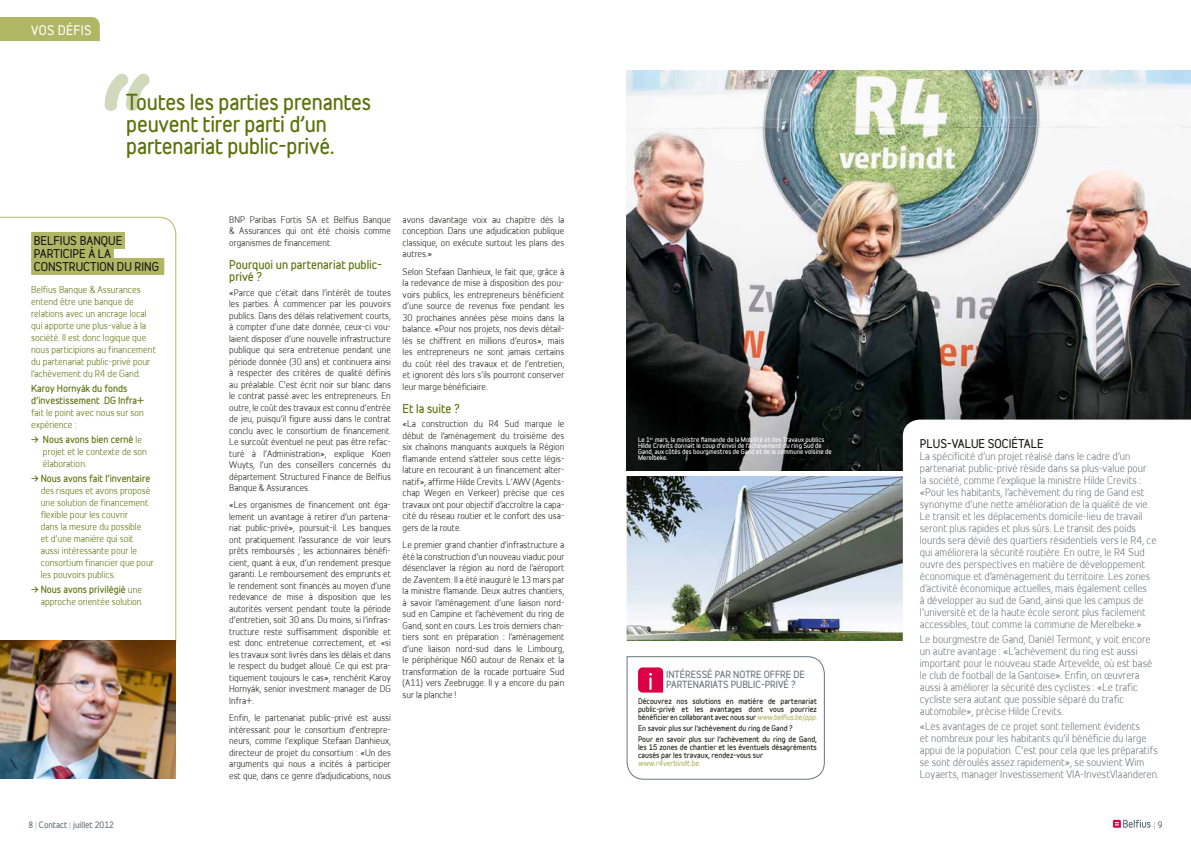
<style>
.page{position:relative;width:1191px;height:842px;background:#fff}
.page>*{position:absolute;margin:0;border:0;box-sizing:border-box;transform-origin:0 0}
.t1{font:700 21px "Belfius Alternative";color:#fff}
.t2{font:700 20px/22px "Belfius Alternative";letter-spacing:-.01em;color:#5a7209}
.t3{font:700 12px "Belfius Alternative";color:#fff}
.t4{font:700 11px "Belfius Alternative";color:#1a1a18}
.t5{font:700 11px/12px "Belfius Alternative";color:#5a7209}
.t6{font:10px/12px "Belfius Alternative";color:#67757d}
.t7{font:9px/12px "Belfius Alternative";color:#5a7209}
.t8{font:700 9px/12px "Belfius Alternative";color:#5a7209}
.t9{font:700 9px "Belfius Alternative";color:#67757d}
.t10{font:8.7px/11.5px "Belfius Alternative";color:#1a1a18;text-align:justify}
.t11{font:700 8px "Belfius Alternative";color:#67757d}
.t12{font:300 8px "Belfius Alternative";color:#67757d}
.t13{font:700 7px/8px "Belfius Normal";color:#1a1a18}
.t14{font:italic 700 7px "Belfius Normal";color:#b0b663}
.t15{font:700 6px/6px "Belfius Normal";color:#fff}
.s1{font-weight:700}
.s2{font-style:italic;color:#b0b663}
.s3{font-weight:300}
</style>
<div class="page">
<svg style="left:1113px;top:820px;width:37px;height:8px"></svg>
<img style="left:626px;top:71px;width:565px;height:400px">
<img style="left:626px;top:477px;width:277px;height:164px">
<svg style="left:903px;top:420px;width:288px;height:51px"></svg>
<svg style="left:0;top:216px;width:177px;height:428px"></svg>
<div style="left:31px;top:232px;width:94px;height:17px;background:#b0b663"></div>
<div style="left:31px;top:245px;width:83px;height:17px;background:#b0b663"></div>
<div style="left:31px;top:258px;width:133px;height:17px;background:#b0b663"></div>
<img style="left:0;top:641px;width:176px;height:138px">
<svg style="left:626px;top:656px;width:199px;height:124px"></svg>
<svg style="left:105px;top:74px;width:45px;height:37px"></svg>
<div style="left:0;top:17px;width:100px;height:24px;background:#b0b663"></div>
<h3 class="t3" style="left:31px;top:21px;width:35px">vos défis</h3>
<h2 class="t2" style="left:126px;top:90px;width:246px">Toutes les parties prenantes peuvent tirer parti d’un partenariat public-privé.</h2>
<p class="t4" style="left:34px;top:232px;width:14px">Belfius</p>
<p class="t4" style="left:80px;top:232px;width:15px">Banque</p>
<p class="t4" style="left:34px;top:245px;width:33px">participe</p>
<p class="t4" style="left:88px;top:245px;width:17px">à la</p>
<p class="t4" style="left:34px;top:258px;width:8px">cons</p>
<p class="t4" style="left:62px;top:258px;width:15px">truc</p>
<p class="t4" style="left:90px;top:258px;width:13px">tion</p>
<p class="t4" style="left:117px;top:258px;width:25px">du ring</p>
<p class="t7" style="left:31px;top:283px;width:126px">Belfius Banque &amp; Assurances entend être une banque de relations avec un ancrage local qui apporte une plus-value à la société. Il est donc logique que nous participions au financement du partenariat public-privé pour l’achèvement du R4 de Gand.</p>
<p class="t8" style="left:31px;top:382px;width:114px">Karoy Hornyák du fonds d’investissement DG Infra+</p>
<p class="t7" style="left:31px;top:406px;width:114px">fait le point avec nous sur son expérience :</p>
<p class="t7" style="left:43px;top:433px;width:106px;text-indent:-12px"><span class="s1">→ Nous avons bien cerné</span> le projet et le contexte de son élaboration.</p>
<p class="t8" style="left:31px;top:472px;width:121px">→ Nous avons fait l’inventaire</p>
<p class="t7" style="left:41px;top:483px;width:115px">des risques et avons proposé une solution de financement flexible pour les couvrir<br>dans la mesure du possible<br>et d’une manière qui soit aussi intéressante pour le consortium financier que pour les pouvoirs publics.</p>
<p class="t7" style="left:31px;top:582px;width:114px;text-align:right"><span class="s1">→ Nous avons privilégié</span> une approche orientée solution.</p>
<p class="t10" style="left:229px;top:213px;width:163px">BNP Paribas Fortis SA et Belfius Banque &amp; Assurances qui ont été choisis comme organismes de financement.</p>
<p class="t5" style="left:229px;top:259px;width:154px">Pourquoi un partenariat public&shy;privé ?</p>
<p class="t10" style="left:229px;top:286px;width:163px">«Parce que c’était dans l’intérêt de toutes les parties. À commencer par les pouvoirs publics. Dans des délais relativement courts, à compter d’une date donnée, ceux-ci vou&shy;laient disposer d’une nouvelle infrastructure publique qui sera entretenue pendant une période donnée (30 ans) et continuera ainsi à respecter des critères de qualité définis au préalable. C’est écrit noir sur blanc dans le contrat passé avec les entrepreneurs. En outre, le coût des travaux est connu d’entrée de jeu, puisqu’il figure aussi dans le contrat conclu avec le consortium de financement.<br>Le surcoût éventuel ne peut pas être refac&shy;turé à l’Administration», explique Koen Wuyts, l’un des conseillers concernés du département Structured Finance de Belfius Banque &amp; Assurances.</p>
<p class="t10" style="left:229px;top:498px;width:163px">«Les organismes de financement ont éga&shy;lement un avantage à retirer d’un partena&shy;riat public-privé», poursuit-il. Les banques ont pratiquement l’assurance de voir leurs prêts remboursés ; les actionnaires bénéfi&shy;cient, quant à eux, d’un rendement presque garanti. Le remboursement des emprunts et le rendement sont financés au moyen d’une redevance de mise à disposition que les autorités versent pendant toute la période d’entretien, soit 30 ans. Du moins, si l’infras&shy;tructure reste suffisamment disponible et est donc entretenue correctement, et «si les travaux sont livrés dans les délais et dans le respect du budget alloué. Ce qui est pra&shy;tiquement toujours le cas», renchérit Karoy Hornyák, senior investment manager de DG Infra+.</p>
<p class="t10" style="left:229px;top:711px;width:163px">Enfin, le partenariat public-privé est aussi intéressant pour le consortium d’entrepre&shy;neurs, comme l’explique Stefaan Danhieux, directeur de projet du consortium : «Un des arguments qui nous a incités à participer est que, dans ce genre d’adjudications, nous</p>
<p class="t10" style="left:403px;top:213px;width:163px">avons davantage voix au chapitre dès la conception. Dans une adjudication publique classique, on exécute surtout les plans des autres.»</p>
<p class="t10" style="left:403px;top:265px;width:163px">Selon Stefaan Danhieux, le fait que, grâce à la redevance de mise à disposition des pou&shy;voirs publics, les entrepreneurs bénéficient d’une source de revenus fixe pendant les 30 prochaines années pèse moins dans la balance. «Pour nos projets, nos devis détail&shy;lés se chiffrent en millions d’euros», mais les entrepreneurs ne sont jamais certains du coût réel des travaux et de l’entretien, et ignorent dès lors s’ils pourront conserver leur marge bénéficiaire.</p>
<p class="t5" style="left:403px;top:402px;width:59px">Et la suite ?</p>
<p class="t10" style="left:403px;top:417px;width:163px">«La construction du R4 Sud marque le début de l’aménagement du troisième des six chaînons manquants auxquels la Région flamande entend s’atteler sous cette légis&shy;lature en recourant à un financement alter&shy;natif», affirme Hilde Crevits. L’AWV (Agents&shy;chap Wegen en Verkeer) précise que ces travaux ont pour objectif d’accroître la capa&shy;cité du réseau routier et le confort des usa&shy;gers de la route.</p>
<p class="t10" style="left:403px;top:538px;width:163px">Le premier grand chantier d’infrastructure a été la construction d’un nouveau viaduc pour désenclaver la région au nord de l’aéroport de Zaventem. Il a été inauguré le 13 mars par la ministre flamande. Deux autres chantiers, à savoir l’aménagement d’une liaison nord&shy;sud en Campine et l’achèvement du ring de Gand, sont en cours. Les trois derniers chan&shy;tiers sont en préparation : l’aménagement d’une liaison nord-sud dans le Limbourg, le périphérique N60 autour de Renaix et la transformation de la rocade portuaire Sud (A11) vers Zeebrugge. Il y a encore du pain sur la planche !</p>
<p class="t15" style="left:638px;top:437px;width:195px">Le 1<sup>er</sup> mars, la ministre flamande de la Mobilité et des Travaux publics Hilde Crevits donnait le coup d’envoi de l’achèvement du ring Sud de Gand, aux côtés des bourgmestres de Gand et de la commune voisine de Merelbeke.</p>
<p class="t9" style="left:666px;top:667px;width:21px">Intéressé</p>
<p class="t9" style="left:715px;top:667px;width:7px">par</p>
<p class="t9" style="left:733px;top:667px;width:37px">notre offre</p>
<p class="t9" style="left:793px;top:667px;width:7px">de</p>
<p class="t9" style="left:666px;top:677px;width:28px">partenaria</p>
<p class="t9" style="left:717px;top:677px;width:19px">ts public</p>
<p class="t9" style="left:761px;top:677px;width:36px">-privé ?</p>
<p class="t13" style="left:638px;top:697px;width:180px;text-align:justify">Découvrez nos solutions en matière de partenariat public-privé et les avantages dont vous pourriez bénéficier en collaborant avec nous sur <span class="s2">www.belfius.be/ppp.</span></p>
<p class="t13" style="left:638px;top:723px;width:180px;line-height:10.8px">En savoir plus sur l’achèvement du ring de Gand ?<br>Pour en savoir plus sur l’achèvement du ring de Gand,</p>
<p class="t13" style="left:638px;top:743px;width:180px">les 15 zones de chantier et les éventuels désagréments causés par les travaux, rendez-vous sur</p>
<p class="t14" style="left:638px;top:758px;width:64px">www.r4verbindt.be.</p>
<h1 class="t1" style="left:648px;top:665px;width:7px">i</h1>
<p class="t4" style="left:920px;top:435px;width:15px">Plus</p>
<p class="t4" style="left:947px;top:435px;width:19px">-value</p>
<p class="t4" style="left:987px;top:435px;width:7px">socié</p>
<p class="t4" style="left:1018px;top:435px;width:14px">tale</p>
<p class="t6" style="left:920px;top:449px;width:238px">La spécificité d’un projet réalisé dans le cadre d’un partenariat public-privé réside dans sa plus-value pour<br>la société, comme l’explique la ministre Hilde Crevits : «Pour les habitants, l’achèvement du ring de Gand est synonyme d’une nette amélioration de la qualité de vie.<br>Le transit et les déplacements domicile-lieu de travail seront plus rapides et plus sûrs. Le transit des poids lourds sera dévié des quartiers résidentiels vers le R4, ce qui améliorera la sécurité routière. En outre, le R4 Sud ouvre des perspectives en matière de développement économique et d’aménagement du territoire. Les zones d’activité économique actuelles, mais également celles<br>à développer au sud de Gand, ainsi que les campus de l’université et de la haute école seront plus facilement accessibles, tout comme la commune de Merelbeke.»</p>
<p class="t6" style="left:920px;top:632px;width:234px">Le bourgmestre de Gand, Daniël Termont, y voit encore un autre avantage : «L’achèvement du ring est aussi important pour le nouveau stade Artevelde, où est basé le club de football de la Gantoise». Enfin, on œuvrera aussi à améliorer la sécurité des cyclistes : «Le trafic cycliste sera autant que possible séparé du trafic automobile», précise Hilde Crevits.</p>
<p class="t6" style="left:920px;top:719px;width:240px">«Les avantages de ce projet sont tellement évidents<br>et nombreux pour les habitants qu’il bénéficie du large appui de la population. C’est pour cela que les préparatifs se sont déroulés assez rapidement», se souvient Wim Loyaerts, manager Investissement VIA-InvestVlaanderen.</p>
<p class="t11" style="left:28px;top:818px;width:87px">8 <span class="s3">|</span> Contact <span class="s3">|</span> juillet 2012</p>
<p class="t12" style="left:1154px;top:818px;width:10px">| <span class="s1">9</span></p>
</div>
